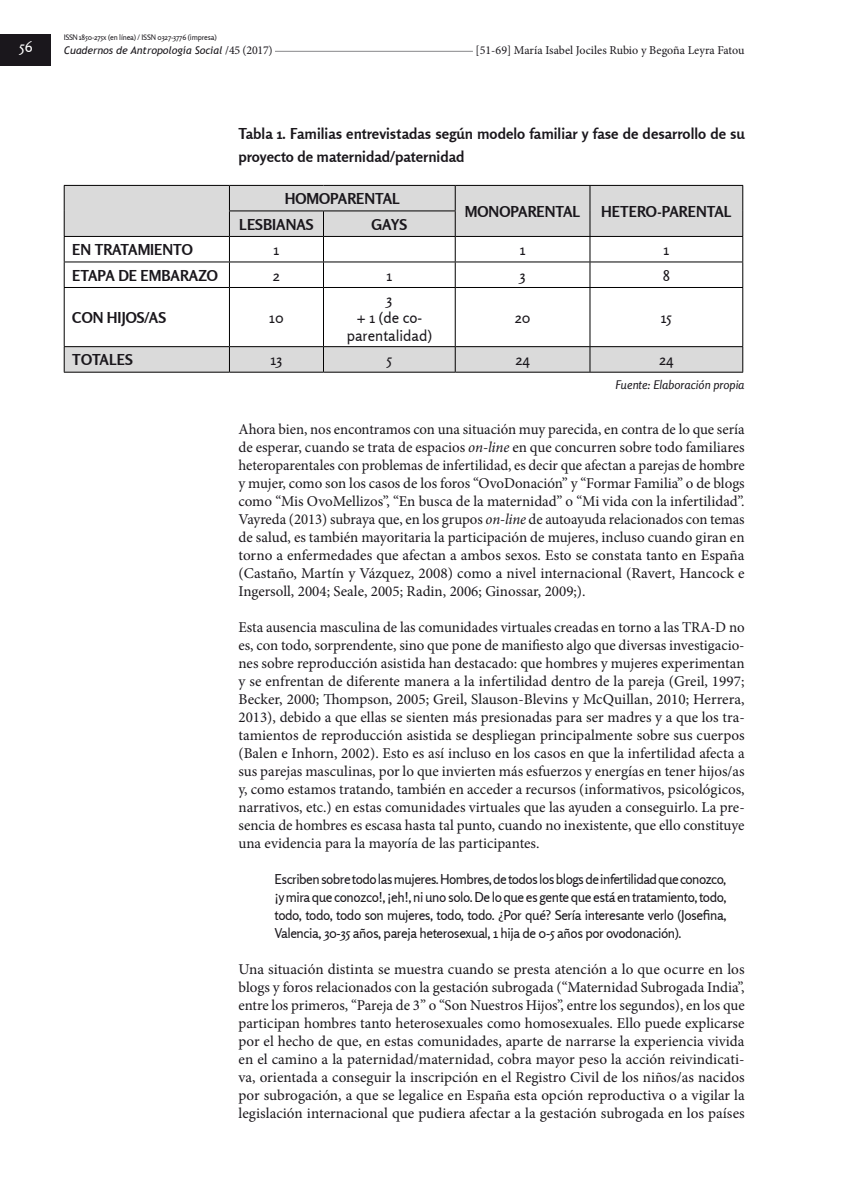
<style>
.page{position:relative;width:851px;height:1191px;background:#fff}
.page>*{position:absolute;margin:0;border:0;box-sizing:border-box;transform-origin:0 0}
.t1{font:15px/18px "Minion Pro";color:#1a171c;text-align:justify}
.t2{font:700 15px/22.5px "Rosario";color:#1a171c}
.t3{font:15px/18px "Rosario";color:#1a171c;text-align:center}
.t4{font:15px "Rosario";color:#fff}
.t5{font:13.5px/18px "Rosario";letter-spacing:-.03em;color:#1a171c;text-align:justify}
.t6{font:12px "Minion Pro";color:#1a171c}
.t7{font:italic 12px "Rosario";color:#1a171c}
.t8{font:italic 10.5px "Trebuchet MS";color:#1a171c}
.t9{font:7.5px "Rosario";letter-spacing:-.02em;color:#1a171c}
.s1{font-family:"Minion Pro";font-style:normal;font-size:12px}
.s2{font-style:italic}
</style>
<div class="page">
<hr style="left:165px;top:51px;width:568px;height:1px;background:#87888a">
<div style="left:64px;top:43px;width:211px;height:15px;background:#fff"></div>
<div style="left:0;top:35px;width:50px;height:31px;background:#1a171c"></div>
<div style="left:473px;top:43px;width:271px;height:15px;background:#fff"></div>
<hr style="left:64px;top:287px;width:165px;height:1px;background:#010000">
<hr style="left:229px;top:287px;width:94px;height:1px;background:#010000">
<hr style="left:323px;top:287px;width:132px;height:1px;background:#010000">
<hr style="left:455px;top:287px;width:135px;height:1px;background:#010000">
<hr style="left:590px;top:287px;width:153px;height:1px;background:#010000">
<hr style="left:64px;top:346px;width:165px;height:1px;background:#010000">
<hr style="left:229px;top:346px;width:94px;height:1px;background:#010000">
<hr style="left:323px;top:346px;width:132px;height:1px;background:#010000">
<hr style="left:455px;top:346px;width:135px;height:1px;background:#010000">
<hr style="left:590px;top:346px;width:153px;height:1px;background:#010000">
<hr style="left:64px;top:372px;width:165px;height:1px;background:#010000">
<hr style="left:229px;top:372px;width:94px;height:1px;background:#010000">
<hr style="left:323px;top:372px;width:132px;height:1px;background:#010000">
<hr style="left:455px;top:372px;width:135px;height:1px;background:#010000">
<hr style="left:590px;top:372px;width:153px;height:1px;background:#010000">
<hr style="left:64px;top:288px;width:1px;height:58px;background:#010000">
<svg style="left:64px;top:185px;width:679px;height:102px"></svg>
<hr style="left:229px;top:288px;width:1px;height:58px;background:#010000">
<hr style="left:323px;top:288px;width:1px;height:58px;background:#010000">
<hr style="left:455px;top:288px;width:1px;height:58px;background:#010000">
<hr style="left:589px;top:288px;width:1px;height:58px;background:#010000">
<hr style="left:742px;top:288px;width:1px;height:58px;background:#010000">
<svg style="left:64px;top:347px;width:679px;height:25px;background:#d4d4d4"></svg>
<p class="t9" style="left:64px;top:33px;width:154px">issn 1850-275x (en línea) / issn 0327-3776 (impresa)</p>
<p class="t4" style="left:19px;top:38px;width:15px">56</p>
<p class="t8" style="left:64px;top:44px;width:210px">Cuadernos de Antropología Social <span class="s1">/45 (2017)</span></p>
<p class="t6" style="left:475px;top:42px;width:270px">[51-69] María Isabel Jociles Rubio y Begoña Leyra Fatou</p>
<p class="t2" style="left:238px;top:122px;width:507px">Tabla 1. Familias entrevistadas según modelo familiar y fase de desarrollo de su proyecto de maternidad/paternidad</p>
<p class="t2" style="left:285px;top:187px;width:117px">HOMOPARENTAL</p>
<p class="t2" style="left:239px;top:213px;width:76px">LESBIANAS</p>
<p class="t2" style="left:371px;top:213px;width:37px">GAYS</p>
<p class="t2" style="left:465px;top:200px;width:117px">MONOPARENTAL</p>
<p class="t2" style="left:601px;top:200px;width:132px">HETERO-PARENTAL</p>
<p class="t2" style="left:72px;top:238px;width:122px">EN TRATAMIENTO</p>
<p class="t3" style="left:273px;top:241px;width:7px">1</p>
<p class="t3" style="left:519px;top:241px;width:7px">1</p>
<p class="t3" style="left:663px;top:241px;width:7px">1</p>
<p class="t2" style="left:72px;top:264px;width:147px">ETAPA DE EMBARAZO</p>
<p class="t3" style="left:273px;top:266px;width:9px">2</p>
<p class="t3" style="left:386px;top:266px;width:7px">1</p>
<p class="t3" style="left:519px;top:266px;width:8px">3</p>
<p class="t3" style="left:662px;top:266px;width:9px">8</p>
<p class="t2" style="left:72px;top:306px;width:95px">CON HIJOS/AS</p>
<p class="t3" style="left:269px;top:308px;width:16px">10</p>
<p class="t3" style="left:347px;top:290px;width:87px">3<br>+ 1 (de co&shy;parentalidad)</p>
<p class="t3" style="left:514px;top:308px;width:17px">20</p>
<p class="t3" style="left:660px;top:308px;width:13px">15</p>
<p class="t2" style="left:72px;top:348px;width:62px">TOTALES</p>
<p class="t3" style="left:270px;top:351px;width:13px">13</p>
<p class="t3" style="left:386px;top:351px;width:7px">5</p>
<p class="t3" style="left:515px;top:351px;width:16px">24</p>
<p class="t3" style="left:659px;top:351px;width:16px">24</p>
<p class="t7" style="left:615px;top:378px;width:130px">Fuente: Elaboración propia</p>
<p class="t1" style="left:238px;top:420px;width:507px">Ahora bien, nos encontramos con una situación muy parecida, en contra de lo que sería de esperar, cuando se trata de espacios <span class="s2">on-line</span> en que concurren sobre todo familiares heteroparentales con problemas de infertilidad, es decir que afectan a parejas de hombre y mujer, como son los casos de los foros “OvoDonación” y “Formar Familia” o de blogs como “Mis OvoMellizos”, “En busca de la maternidad” o “Mi vida con la infertilidad”.<br>Vayreda (2013) subraya que, en los grupos <span class="s2">on-line</span> de autoayuda relacionados con temas de salud, es también mayoritaria la participación de mujeres, incluso cuando giran en torno a enfermedades que afectan a ambos sexos. Esto se constata tanto en España (Castaño, Martín y Vázquez, 2008) como a nivel internacional (Ravert, Hancock e Ingersoll, 2004; Seale, 2005; Radin, 2006; Ginossar, 2009;).</p>
<p class="t1" style="left:238px;top:618px;width:507px">Esta ausencia masculina de las comunidades virtuales creadas en torno a las TRA-D no es, con todo, sorprendente, sino que pone de manifiesto algo que diversas investigacio&shy;nes sobre reproducción asistida han destacado: que hombres y mujeres experimentan y se enfrentan de diferente manera a la infertilidad dentro de la pareja (Greil, 1997; Becker, 2000; Thompson, 2005; Greil, Slauson-Blevins y McQuillan, 2010; Herrera, 2013), debido a que ellas se sienten más presionadas para ser madres y a que los tra&shy;tamientos de reproducción asistida se despliegan principalmente sobre sus cuerpos (Balen e Inhorn, 2002). Esto es así incluso en los casos en que la infertilidad afecta a sus parejas masculinas, por lo que invierten más esfuerzos y energías en tener hijos/as y, como estamos tratando, también en acceder a recursos (informativos, psicológicos, narrativos, etc.) en estas comunidades virtuales que las ayuden a conseguirlo. La pre&shy;sencia de hombres es escasa hasta tal punto, cuando no inexistente, que ello constituye una evidencia para la mayoría de las participantes.</p>
<p class="t5" style="left:274px;top:870px;width:453px">Escriben sobre todo las mujeres. Hombres, de todos los blogs de infertilidad que conozco, ¡y mira que conozco!, ¡eh!, ni uno solo. De lo que es gente que está en tratamiento, todo, todo, todo, todo son mujeres, todo, todo. ¿Por qué? Sería interesante verlo (Josefina, Valencia, 30-35 años, pareja heterosexual, 1 hija de 0-5 años por ovodonación).</p>
<p class="t1" style="left:238px;top:960px;width:507px">Una situación distinta se muestra cuando se presta atención a lo que ocurre en los blogs y foros relacionados con la gestación subrogada (“Maternidad Subrogada India”, entre los primeros, “Pareja de 3” o “Son Nuestros Hijos”, entre los segundos), en los que participan hombres tanto heterosexuales como homosexuales. Ello puede explicarse por el hecho de que, en estas comunidades, aparte de narrarse la experiencia vivida en el camino a la paternidad/maternidad, cobra mayor peso la acción reivindicati&shy;va, orientada a conseguir la inscripción en el Registro Civil de los niños/as nacidos por subrogación, a que se legalice en España esta opción reproductiva o a vigilar la legislación internacional que pudiera afectar a la gestación subrogada en los países</p>
</div>
